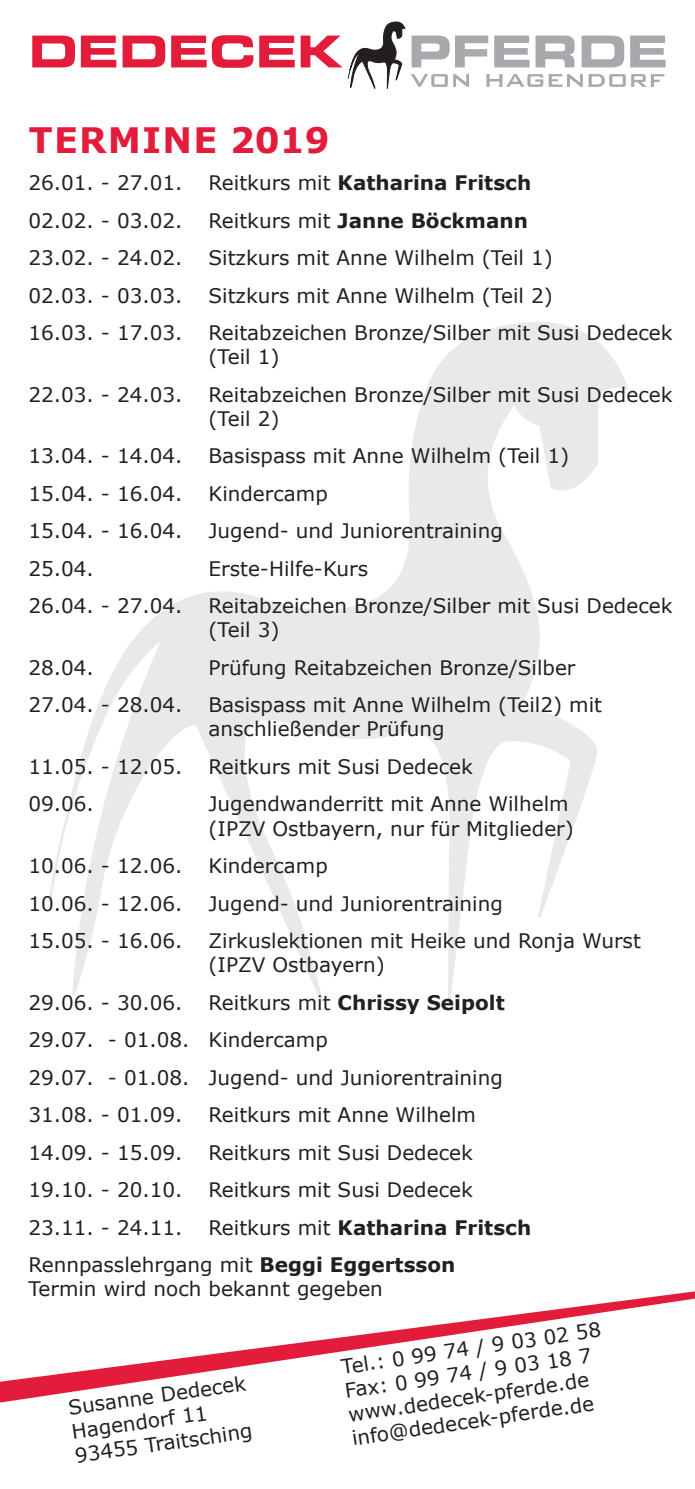
<style>
.page{position:relative;width:695px;height:1489px;background:#fff}
.page>*{position:absolute;margin:0;border:0;box-sizing:border-box;transform-origin:0 0}
.t1{font:700 35px "Verdana";letter-spacing:.035em;color:#e41c3b}
.t2{font:20px "Verdana";color:#231f20}
.t3{font:700 20px "Verdana";color:#231f20}
.s1{font-weight:400}
.s2{font-weight:700}
</style>
<div class="page">
<svg style="left:49px;top:322px;width:580px;height:680px"></svg>
<svg style="left:0;top:1291px;width:694px;height:111px"></svg>
<svg style="left:32px;top:36px;width:43px;height:31px"></svg>
<svg style="left:81px;top:36px;width:35px;height:31px"></svg>
<svg style="left:122px;top:36px;width:43px;height:31px"></svg>
<svg style="left:171px;top:36px;width:35px;height:31px"></svg>
<svg style="left:212px;top:35px;width:41px;height:33px"></svg>
<svg style="left:259px;top:36px;width:83px;height:31px"></svg>
<svg style="left:348px;top:22px;width:317px;height:67px"></svg>
<p class="t1" style="left:29px;top:115px;width:302px">TERMINE 2019</p>
<p class="t2" style="left:28px;top:169px;width:156px">26.01. - 27.01.</p>
<p class="t3" style="left:208px;top:169px;width:324px"><span class="s1">Reitkurs mit</span> Katharina Fritsch</p>
<p class="t2" style="left:28px;top:207px;width:156px">02.02. - 03.02.</p>
<p class="t3" style="left:208px;top:206px;width:321px"><span class="s1">Reitkurs mit</span> Janne Böckmann</p>
<p class="t2" style="left:28px;top:244px;width:156px">23.02. - 24.02.</p>
<p class="t2" style="left:208px;top:244px;width:346px">Sitzkurs mit Anne Wilhelm (Teil 1)</p>
<p class="t2" style="left:28px;top:282px;width:156px">02.03. - 03.03.</p>
<p class="t2" style="left:208px;top:282px;width:346px">Sitzkurs mit Anne Wilhelm (Teil 2)</p>
<p class="t2" style="left:28px;top:319px;width:156px">16.03. - 17.03.</p>
<p class="t2" style="left:208px;top:319px;width:465px">Reitabzeichen Bronze/Silber mit Susi Dedecek</p>
<p class="t2" style="left:208px;top:343px;width:72px">(Teil 1)</p>
<p class="t2" style="left:28px;top:381px;width:156px">22.03. - 24.03.</p>
<p class="t2" style="left:208px;top:381px;width:465px">Reitabzeichen Bronze/Silber mit Susi Dedecek</p>
<p class="t2" style="left:208px;top:405px;width:72px">(Teil 2)</p>
<p class="t2" style="left:28px;top:442px;width:156px">13.04. - 14.04.</p>
<p class="t2" style="left:208px;top:442px;width:362px">Basispass mit Anne Wilhelm (Teil 1)</p>
<p class="t2" style="left:28px;top:480px;width:156px">15.04. - 16.04.</p>
<p class="t2" style="left:208px;top:480px;width:121px">Kindercamp</p>
<p class="t2" style="left:28px;top:517px;width:156px">15.04. - 16.04.</p>
<p class="t2" style="left:208px;top:517px;width:296px">Jugend- und Juniorentraining</p>
<p class="t2" style="left:28px;top:555px;width:67px">25.04.</p>
<p class="t2" style="left:208px;top:555px;width:161px">Erste-Hilfe-Kurs</p>
<p class="t2" style="left:28px;top:592px;width:156px">26.04. - 27.04.</p>
<p class="t2" style="left:208px;top:592px;width:465px">Reitabzeichen Bronze/Silber mit Susi Dedecek</p>
<p class="t2" style="left:208px;top:616px;width:72px">(Teil 3)</p>
<p class="t2" style="left:28px;top:654px;width:67px">28.04.</p>
<p class="t2" style="left:208px;top:654px;width:368px">Prüfung Reitabzeichen Bronze/Silber</p>
<p class="t2" style="left:28px;top:691px;width:156px">27.04. - 28.04.</p>
<p class="t2" style="left:208px;top:691px;width:395px">Basispass mit Anne Wilhelm (Teil2) mit</p>
<p class="t2" style="left:208px;top:715px;width:238px">anschließender Prüfung</p>
<p class="t2" style="left:28px;top:753px;width:156px">11.05. - 12.05.</p>
<p class="t2" style="left:208px;top:753px;width:266px">Reitkurs mit Susi Dedecek</p>
<p class="t2" style="left:28px;top:790px;width:67px">09.06.</p>
<p class="t2" style="left:208px;top:790px;width:361px">Jugendwanderritt mit Anne Wilhelm</p>
<p class="t2" style="left:208px;top:814px;width:367px">(IPZV Ostbayern, nur für Mitglieder)</p>
<p class="t2" style="left:28px;top:852px;width:156px">10.06. - 12.06.</p>
<p class="t2" style="left:208px;top:852px;width:121px">Kindercamp</p>
<p class="t2" style="left:28px;top:889px;width:156px">10.06. - 12.06.</p>
<p class="t2" style="left:208px;top:889px;width:296px">Jugend- und Juniorentraining</p>
<p class="t2" style="left:28px;top:927px;width:156px">15.05. - 16.06.</p>
<p class="t2" style="left:208px;top:927px;width:434px">Zirkuslektionen mit Heike und Ronja Wurst</p>
<p class="t2" style="left:208px;top:951px;width:178px">(IPZV Ostbayern)</p>
<p class="t2" style="left:28px;top:988px;width:156px">29.06. - 30.06.</p>
<p class="t3" style="left:208px;top:988px;width:298px"><span class="s1">Reitkurs mit</span> Chrissy Seipolt</p>
<p class="t2" style="left:28px;top:1026px;width:301px">29.07. - 01.08. Kindercamp</p>
<p class="t2" style="left:28px;top:1063px;width:476px">29.07. - 01.08. Jugend- und Juniorentraining</p>
<p class="t2" style="left:28px;top:1101px;width:156px">31.08. - 01.09.</p>
<p class="t2" style="left:208px;top:1101px;width:269px">Reitkurs mit Anne Wilhelm</p>
<p class="t2" style="left:28px;top:1138px;width:156px">14.09. - 15.09.</p>
<p class="t2" style="left:208px;top:1138px;width:266px">Reitkurs mit Susi Dedecek</p>
<p class="t2" style="left:28px;top:1176px;width:156px">19.10. - 20.10.</p>
<p class="t2" style="left:208px;top:1176px;width:266px">Reitkurs mit Susi Dedecek</p>
<p class="t2" style="left:28px;top:1213px;width:156px">23.11. - 24.11.</p>
<p class="t3" style="left:208px;top:1213px;width:324px"><span class="s1">Reitkurs mit</span> Katharina Fritsch</p>
<p class="t2" style="left:28px;top:1251px;width:428px">Rennpasslehrgang mit <span class="s2">Beggi Eggertsson</span></p>
<p class="t2" style="left:28px;top:1275px;width:356px">Termin wird noch bekannt gegeben</p>
<p class="t2" style="left:67px;top:1394px;width:180px;rotate:-8deg">Susanne Dedecek</p>
<p class="t2" style="left:70px;top:1417px;width:138px;rotate:-8deg">Hagendorf 11</p>
<p class="t2" style="left:73px;top:1441px;width:180px;rotate:-8deg">93455 Traitsching</p>
<p class="t2" style="left:339px;top:1352px;width:263px;rotate:-8deg">Tel.: 0 99 74 / 9 03 02 58</p>
<p class="t2" style="left:343px;top:1376px;width:250px;rotate:-8deg">Fax: 0 99 74 / 9 03 18 7</p>
<p class="t2" style="left:346px;top:1399px;width:244px;rotate:-8deg">www.dedecek-pferde.de</p>
<p class="t2" style="left:350px;top:1423px;width:246px;rotate:-8deg">info@dedecek-pferde.de</p>
</div>
